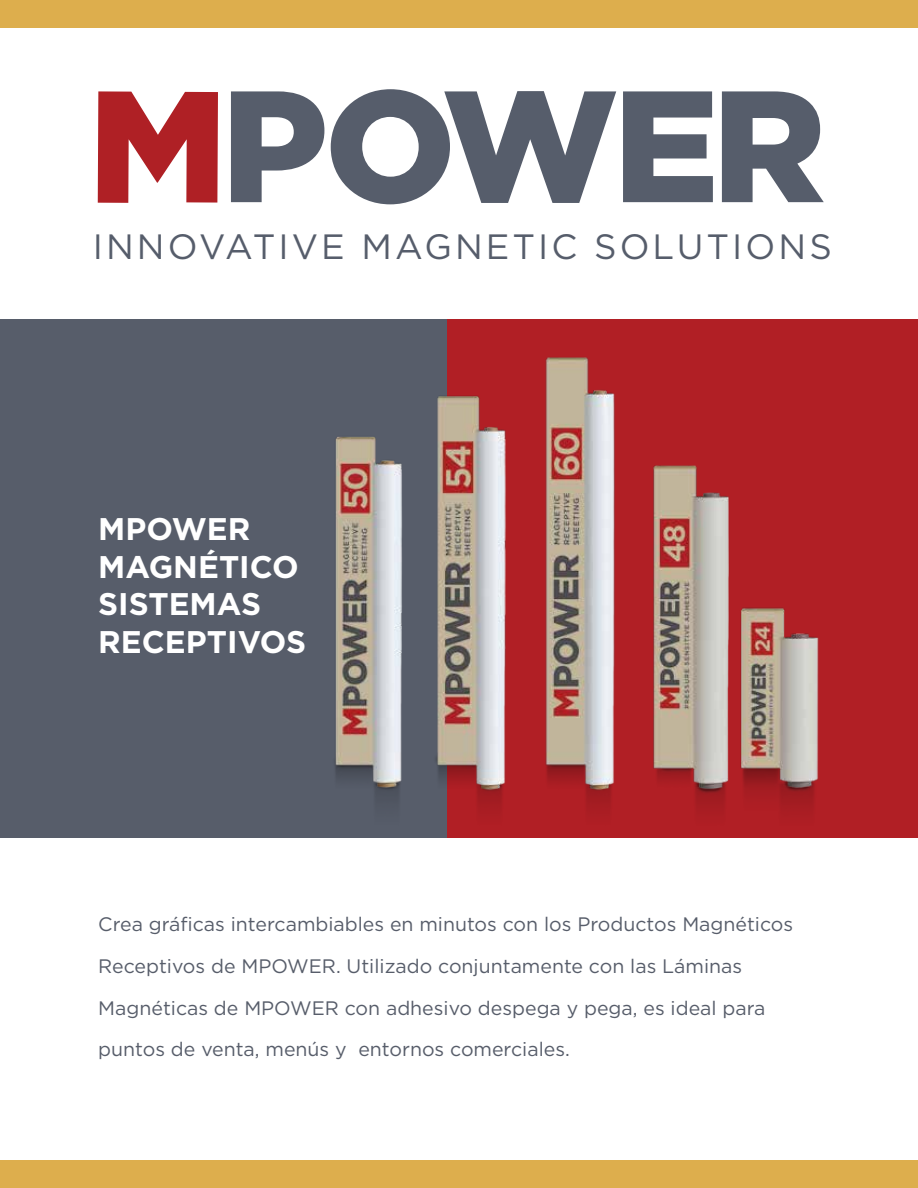
<style>
.page{position:relative;width:918px;height:1188px;background:#fff}
.page>*{position:absolute;margin:0;border:0;box-sizing:border-box;transform-origin:0 0}
.t1{font:35.1px "Gotham";letter-spacing:.085em;color:#565d6b}
.t2{font:700 31.35px/37.5px "Gotham";color:#fff}
.t3{font:19.5px/41.5px "Gotham";color:#575d6a}
</style>
<div class="page">
<svg style="left:231px;top:91px;width:93px;height:111px"></svg>
<svg style="left:331px;top:89px;width:285px;height:115px"></svg>
<svg style="left:623px;top:91px;width:90px;height:111px"></svg>
<svg style="left:722px;top:91px;width:102px;height:111px"></svg>
<svg style="left:98px;top:91px;width:120px;height:112px"></svg>
<div style="left:446px;top:320px;width:472px;height:518px;background:#b11f25"></div>
<div style="left:0;top:320px;width:446px;height:518px;background:#575d6a"></div>
<div style="left:0;top:0;width:918px;height:27px;background:#ddae4d"></div>
<div style="left:0;top:1161px;width:918px;height:27px;background:#ddae4d"></div>
<img style="left:258px;top:319px;width:617px;height:519px">
<h1 class="t1" style="left:93px;top:227px;width:740px">INNOVATIVE MAGNETIC SOLUTIONS</h1>
<h2 class="t2" style="left:98px;top:510px;width:209px">MPOWER<br>MAGNÉTICO<br>SISTEMAS<br>RECEPTIVOS</h2>
<p class="t3" style="left:98px;top:903px;width:696px">Crea gráficas intercambiables en minutos con los Productos Magnéticos Receptivos de MPOWER. Utilizado conjuntamente con las Láminas Magnéticas de MPOWER con adhesivo despega y pega, es ideal para puntos de venta, menús y entornos comerciales.</p>
</div>
